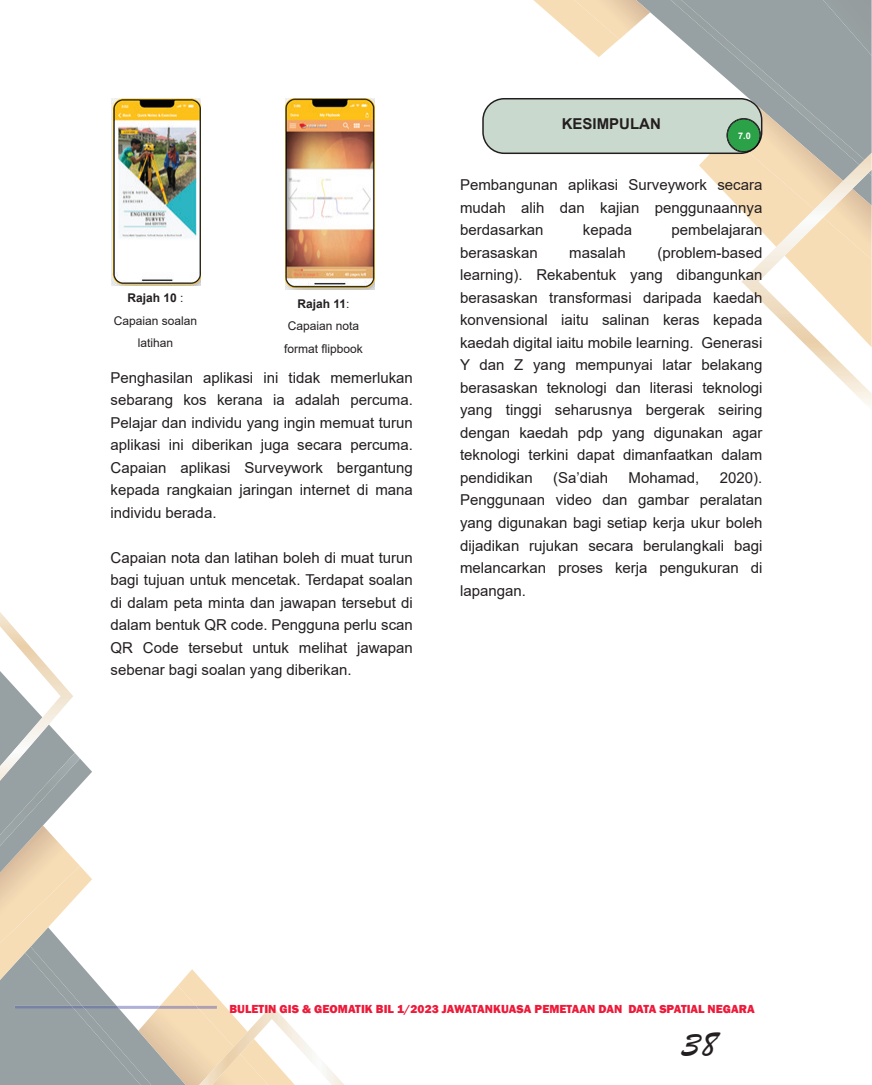
<style>
.page{position:relative;width:872px;height:1085px;background:#fff}
.page>*{position:absolute;margin:0;border:0;box-sizing:border-box;transform-origin:0 0}
.t1{font:36px "Brush Script";color:#231f20}
.t2{font:15px/22.5px "Arial";color:#231f20;text-align:justify}
.t3{font:700 15px "Arial";color:#231f20}
.t4{font:800 12px "Franklin Gothic";letter-spacing:.005em;color:#ed1a3a}
.t5{font:12px/22.5px "Arial";color:#231f20;text-align:center}
.t6{font:700 9px "Arial";color:#fff}
.s1{font-weight:700}
</style>
<div class="page">
<svg style="left:0;top:612px;width:343px;height:472px"></svg>
<img style="left:111px;top:98px;width:90px;height:187px">
<img style="left:286px;top:98px;width:88px;height:191px">
<svg style="left:482px;top:0;width:389px;height:405px"></svg>
<p class="t3" style="left:561px;top:113px;width:101px">KESIMPULAN</p>
<p class="t6" style="left:738px;top:129px;width:14px">7.0</p>
<p class="t5" style="left:114px;top:286px;width:85px"><span class="s1">Rajah 10</span> :<br>Capaian soalan latihan</p>
<p class="t5" style="left:284px;top:292px;width:80px"><span class="s1">Rajah 11</span>:<br>Capaian nota format flipbook</p>
<p class="t2" style="left:111px;top:366px;width:304px">Penghasilan aplikasi ini tidak memerlukan sebarang kos kerana ia adalah percuma.<br>Pelajar dan individu yang ingin memuat turun aplikasi ini diberikan juga secara percuma.<br>Capaian aplikasi Surveywork bergantung kepada rangkaian jaringan internet di mana individu berada.</p>
<p class="t2" style="left:111px;top:546px;width:304px">Capaian nota dan latihan boleh di muat turun bagi tujuan untuk mencetak. Terdapat soalan di dalam peta minta dan jawapan tersebut di dalam bentuk QR code. Pengguna perlu scan QR Code tersebut untuk melihat jawapan sebenar bagi soalan yang diberikan.</p>
<p class="t2" style="left:460px;top:174px;width:304px">Pembangunan aplikasi Surveywork secara mudah alih dan kajian penggunaannya berdasarkan</p>
<p class="t2" style="left:583px;top:219px;width:51px">kepada</p>
<p class="t2" style="left:671px;top:219px;width:92px">pembelajaran</p>
<p class="t2" style="left:460px;top:241px;width:304px;text-indent:197px">(problem-based learning). Rekabentuk yang dibangunkan berasaskan transformasi daripada kaedah konvensional iaitu salinan keras kepada kaedah digital iaitu mobile learning. Generasi Y dan Z yang mempunyai latar belakang berasaskan teknologi dan literasi teknologi yang tinggi seharusnya bergerak seiring dengan kaedah pdp yang digunakan agar teknologi terkini dapat dimanfaatkan dalam pendidikan</p>
<p class="t2" style="left:460px;top:241px;width:79px">berasaskan</p>
<p class="t2" style="left:569px;top:241px;width:58px">masalah</p>
<p class="t2" style="left:460px;top:466px;width:304px;text-indent:260px">2020).<br>Penggunaan video dan gambar peralatan yang digunakan bagi setiap kerja ukur boleh dijadikan rujukan secara berulangkali bagi melancarkan proses kerja pengukuran di lapangan.</p>
<p class="t2" style="left:553px;top:466px;width:57px">(Sa’diah</p>
<p class="t2" style="left:628px;top:466px;width:72px">Mohamad,</p>
<p class="t4" style="left:229px;top:1000px;width:527px">BULETIN GIS &amp; GEOMATIK BIL 1/2023 JAWATANKUASA PEMETAAN DAN DATA SPATIAL NEGARA</p>
<h1 class="t1" style="left:682px;top:1022px;width:36px">38</h1>
</div>
